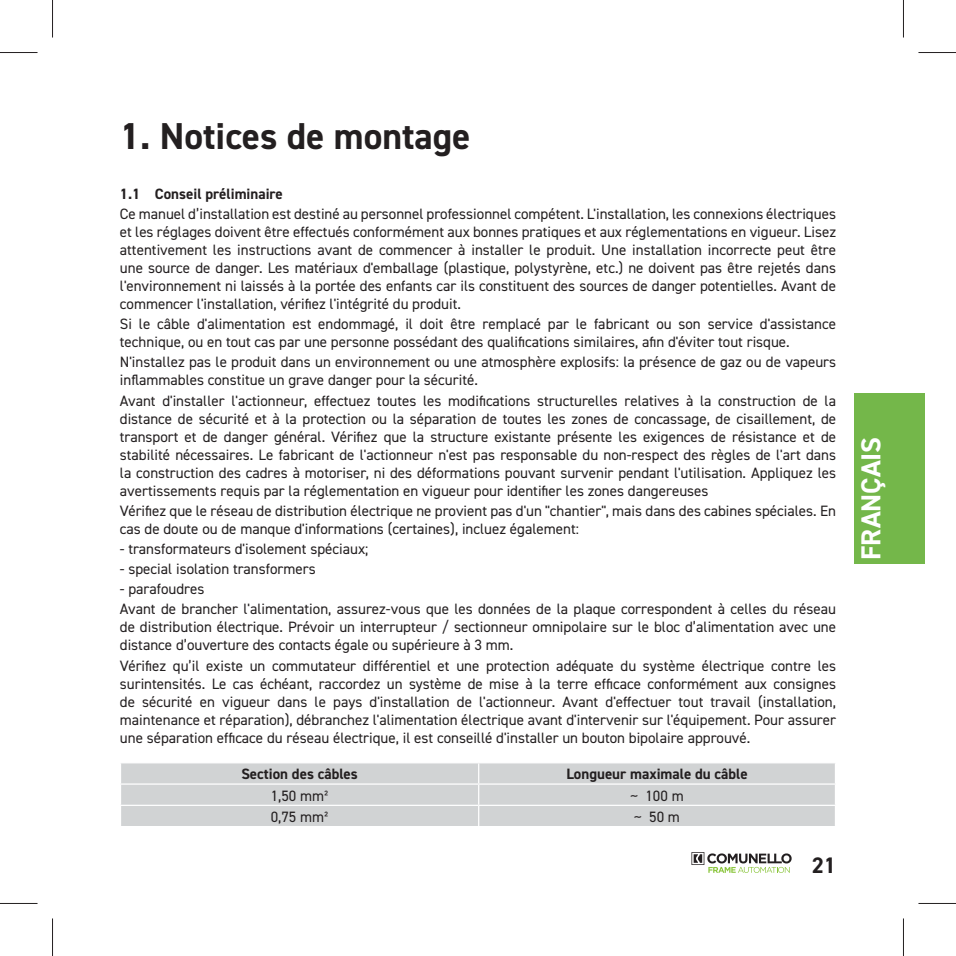
<style>
.page{position:relative;width:956px;height:956px;background:#fff}
.page>*{position:absolute;margin:0;border:0;box-sizing:border-box;transform-origin:0 0}
.t1{font:700 37.5px "DIN2014";color:#231f20}
.t2{font:700 27.5px "DIN2014";color:#fff}
.t3{font:700 22.5px "DIN2014";color:#231f20}
.t4{font:15px/18px "DIN2014";color:#231f20}
.t5{font:700 15px "DIN2014";color:#231f20}
</style>
<div class="page">
<div style="left:853px;top:393px;width:71px;height:170px;background:#74b74a"></div>
<svg style="left:691px;top:852px;width:100px;height:20px"></svg>
<div style="left:121px;top:763px;width:713px;height:62px;background:#d1d3d4"></div>
<hr style="left:120px;top:783px;width:358px;height:1px;background:#fff">
<hr style="left:478px;top:783px;width:358px;height:1px;background:#fff">
<hr style="left:120px;top:804px;width:358px;height:1px;background:#fff">
<hr style="left:478px;top:804px;width:358px;height:1px;background:#fff">
<svg style="left:478px;top:763px;width:1px;height:62px"></svg>
<hr style="left:0;top:52px;width:38px;height:1px;background:#231f20">
<hr style="left:918px;top:52px;width:37px;height:1px;background:#231f20">
<hr style="left:0;top:902px;width:38px;height:1px;background:#231f20">
<hr style="left:918px;top:902px;width:37px;height:1px;background:#231f20">
<hr style="left:52px;top:0;width:1px;height:37px;background:#231f20">
<hr style="left:52px;top:918px;width:1px;height:37px;background:#231f20">
<hr style="left:902px;top:0;width:1px;height:37px;background:#231f20">
<hr style="left:902px;top:918px;width:1px;height:37px;background:#231f20">
<h1 class="t1" style="left:120px;top:122px;width:352px">1. Notices de montage</h1>
<p class="t5" style="left:120px;top:188px;width:164px">1.1 Conseil préliminaire</p>
<p class="t4" style="left:120px;top:206px;width:717px;text-align:justify">Ce manuel d’installation est destiné au personnel professionnel compétent. L'installation, les connexions électriques et les réglages doivent être effectués conformément aux bonnes pratiques et aux réglementations en vigueur. Lisez attentivement les instructions avant de commencer à installer le produit. Une installation incorrecte peut être une source de danger. Les matériaux d'emballage (plastique, polystyrène, etc.) ne doivent pas être rejetés dans l'environnement ni laissés à la portée des enfants car ils constituent des sources de danger potentielles. Avant de commencer l'installation, vérifiez l'intégrité du produit.</p>
<p class="t4" style="left:120px;top:317px;width:717px">Si le câble d'alimentation est endommagé, il doit être remplacé par le fabricant ou son service d'assistance technique, ou en tout cas par une personne possédant des qualifications similaires, afin d'éviter tout risque.</p>
<p class="t4" style="left:120px;top:355px;width:717px">N'installez pas le produit dans un environnement ou une atmosphère explosifs: la présence de gaz ou de vapeurs inflammables constitue un grave danger pour la sécurité.</p>
<p class="t4" style="left:120px;top:393px;width:717px;text-align:justify">Avant d'installer l'actionneur, effectuez toutes les modifications structurelles relatives à la construction de la distance de sécurité et à la protection ou la séparation de toutes les zones de concassage, de cisaillement, de transport et de danger général. Vérifiez que la structure existante présente les exigences de résistance et de stabilité nécessaires. Le fabricant de l'actionneur n'est pas responsable du non-respect des règles de l'art dans la construction des cadres à motoriser, ni des déformations pouvant survenir pendant l'utilisation. Appliquez les avertissements requis par la réglementation en vigueur pour identifier les zones dangereuses</p>
<p class="t4" style="left:120px;top:503px;width:717px">Vérifiez que le réseau de distribution électrique ne provient pas d'un "chantier", mais dans des cabines spéciales. En cas de doute ou de manque d'informations (certaines), incluez également:</p>
<p class="t4" style="left:120px;top:541px;width:250px">- transformateurs d'isolement spéciaux;</p>
<p class="t4" style="left:120px;top:561px;width:197px">- special isolation transformers</p>
<p class="t4" style="left:120px;top:580px;width:717px;line-height:20.2px">- parafoudres<br>Avant de brancher l'alimentation, assurez-vous que les données de la plaque correspondent à celles du réseau</p>
<p class="t4" style="left:120px;top:619px;width:717px">de distribution électrique. Prévoir un interrupteur / sectionneur omnipolaire sur le bloc d’alimentation avec une distance d’ouverture des contacts égale ou supérieure à 3 mm.</p>
<p class="t4" style="left:120px;top:658px;width:717px;text-align:justify">Vérifiez qu’il existe un commutateur différentiel et une protection adéquate du système électrique contre les surintensités. Le cas échéant, raccordez un système de mise à la terre efficace conformément aux consignes de sécurité en vigueur dans le pays d'installation de l'actionneur. Avant d'effectuer tout travail (installation, maintenance et réparation), débranchez l'alimentation électrique avant d'intervenir sur l'équipement. Pour assurer une séparation efficace du réseau électrique, il est conseillé d'installer un bouton bipolaire approuvé.</p>
<p class="t5" style="left:241px;top:768px;width:118px">Section des câbles</p>
<p class="t5" style="left:566px;top:768px;width:183px">Longueur maximale du câble</p>
<p class="t4" style="left:271px;top:788px;width:59px">1,50 mm²</p>
<p class="t4" style="left:630px;top:788px;width:55px">~ 100 m</p>
<p class="t4" style="left:271px;top:809px;width:59px">0,75 mm²</p>
<p class="t4" style="left:634px;top:809px;width:47px">~ 50 m</p>
<h3 class="t3" style="left:811px;top:856px;width:26px">21</h3>
<h2 class="t2" style="left:860px;top:560px;width:125px;rotate:-90deg">FRANÇAIS</h2>
</div>
